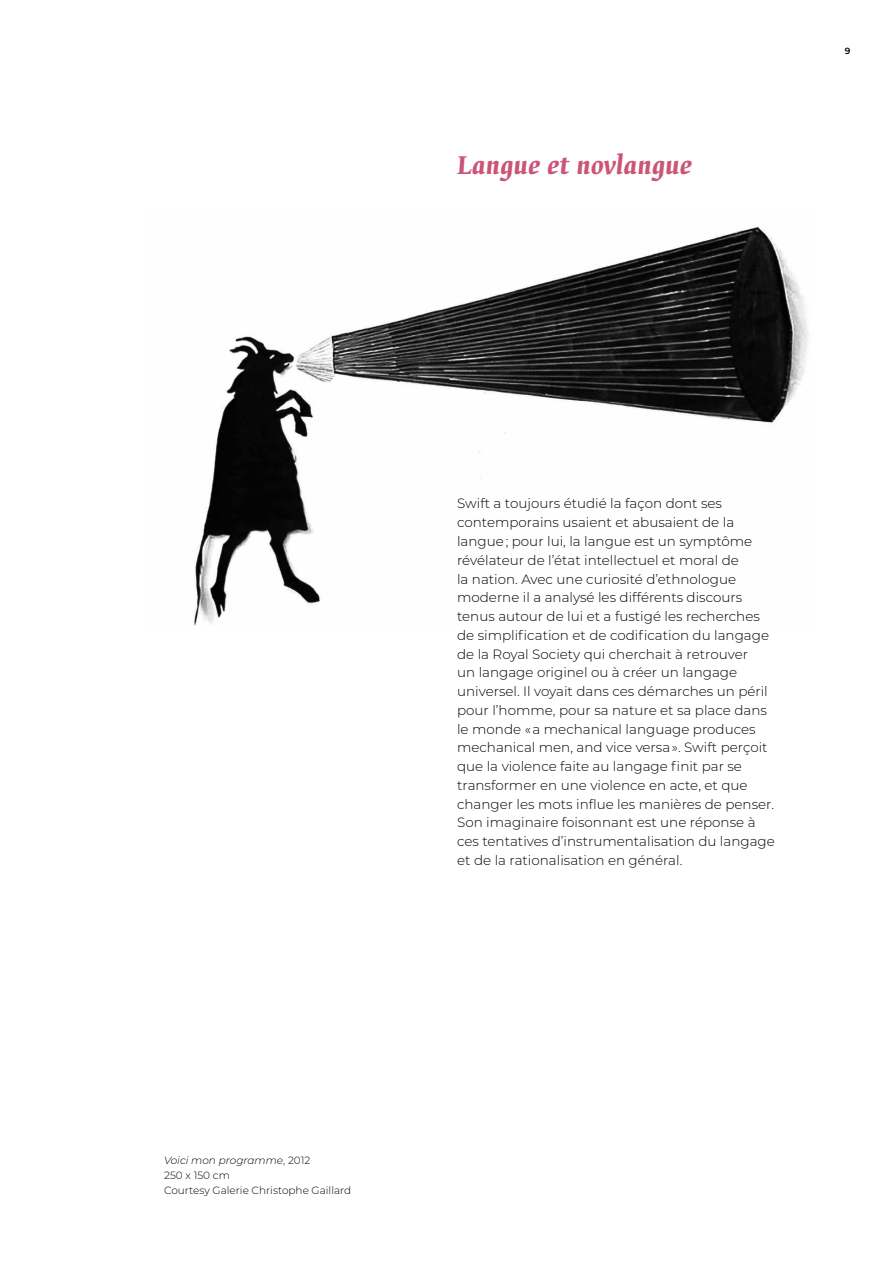
<style>
.page{position:relative;width:893px;height:1263px;background:#fff}
.page>*{position:absolute;margin:0;border:0;box-sizing:border-box;transform-origin:0 0}
.t1{font:italic 700 24px "Fedra Serif B";letter-spacing:.02em;color:#cb5578}
.t2{font:300 13.5px/18.8px "Montserrat";color:#000}
.t3{font:300 10.5px/15px "Montserrat";color:#000}
.t4{font:600 9px "Montserrat";color:#000}
.s1{font-style:italic}
</style>
<div class="page">
<img style="left:193px;top:226px;width:616px;height:399px">
<h1 class="t1" style="left:457px;top:149px;width:236px">Langue et novlangue</h1>
<p class="t4" style="left:845px;top:45px;width:7px">9</p>
<p class="t2" style="left:457px;top:494px;width:319px">Swift a toujours étudié la façon dont ses contemporains usaient et abusaient de la langue ; pour lui, la langue est un symptôme révélateur de l’état intellectuel et moral de<br>la nation. Avec une curiosité d’ethnologue moderne il a analysé les différents discours tenus autour de lui et a fustigé les recherches de simplification et de codification du langage de la Royal Society qui cherchait à retrouver<br>un langage originel ou à créer un langage universel. Il voyait dans ces démarches un péril pour l’homme, pour sa nature et sa place dans le monde « a mechanical language produces mechanical men, and vice versa ». Swift perçoit que la violence faite au langage finit par se transformer en une violence en acte, et que changer les mots influe les manières de penser.<br>Son imaginaire foisonnant est une réponse à ces tentatives d’instrumentalisation du langage et de la rationalisation en général.</p>
<p class="t3" style="left:164px;top:1152px;width:189px"><span class="s1">Voici mon programme</span>, 2012<br>250 x 150 cm<br>Courtesy Galerie Christophe Gaillard</p>
</div>
